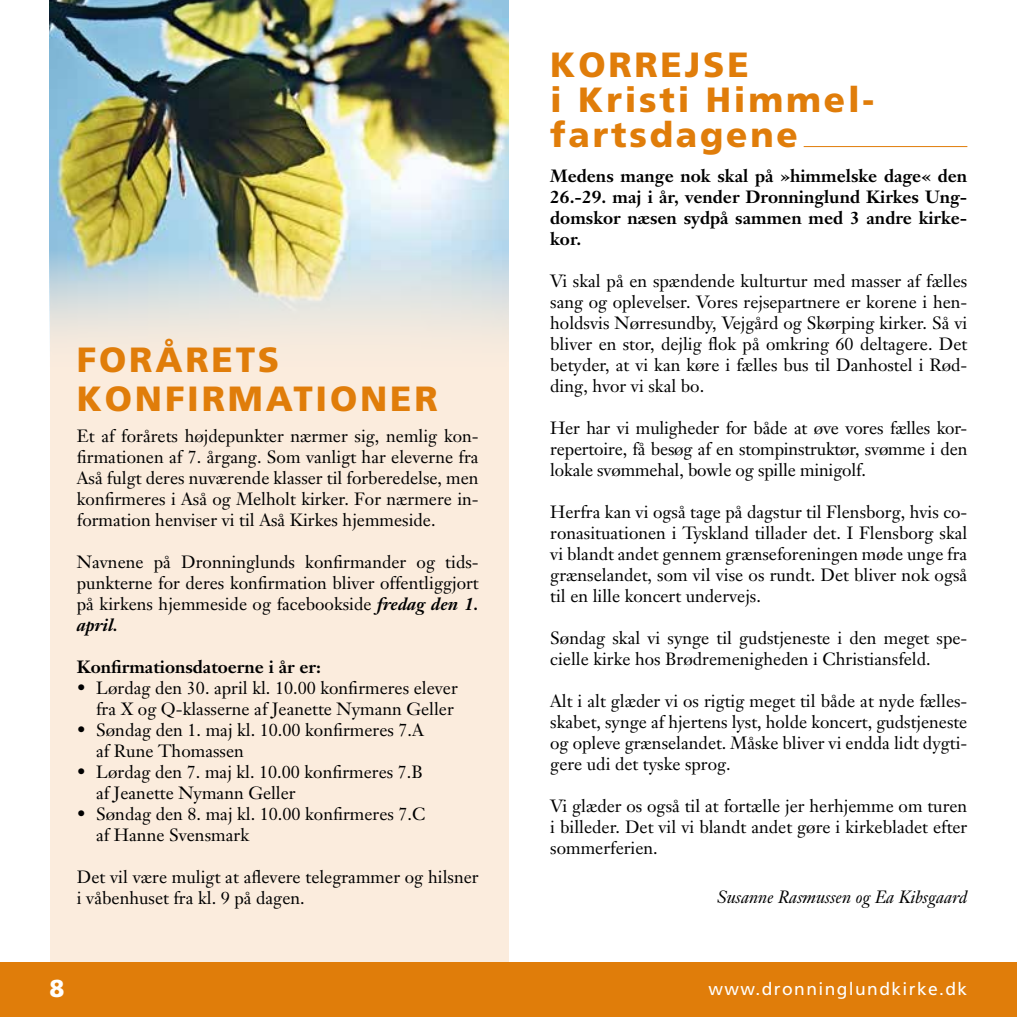
<style>
.page{position:relative;width:1017px;height:1017px;background:#fff}
.page>*{position:absolute;margin:0;border:0;box-sizing:border-box;transform-origin:0 0}
.t1{font:900 35px/35px "Frutiger";letter-spacing:.08em;color:#e07d0a}
.t2{font:900 24.5px "Frutiger";color:#fff}
.t3{font:17.5px/21px "Janson Text";color:#000;text-align:justify}
.t4{font:700 17.5px/21px "Janson Text";color:#000;text-align:justify}
.t5{font:italic 17.5px "Janson Text";color:#000}
.t6{font:17.5px "Frutiger";letter-spacing:.08em;color:#fff}
.s1{font-weight:700;font-style:italic}
</style>
<div class="page">
<div style="left:50px;top:0;width:458px;height:962px;background:#fbecdd"></div>
<div style="left:0;top:962px;width:1017px;height:55px;background:#e07d0a"></div>
<img style="left:50px;top:0;width:458px;height:338px">
<hr style="left:804px;top:146px;width:163px;height:1px;background:#e07d0a">
<h1 class="t1" style="left:77px;top:340px;width:362px;line-height:38.5px">FORÅRETS<br>KONFIRMATIONER</h1>
<p class="t3" style="left:77px;top:426px;width:403px">Et af forårets højdepunkter nærmer sig, nemlig kon&shy;firmationen af 7. årgang. Som vanligt har eleverne fra Aså fulgt deres nuværende klasser til forberedelse, men konfirmeres i Aså og Melholt kirker. For nærmere in&shy;formation henviser vi til Aså Kirkes hjemmeside.</p>
<p class="t3" style="left:77px;top:552px;width:403px">Navnene på Dronninglunds konfirmander og tids&shy;punkterne for deres konfirmation bliver offentliggjort på kirkens hjemmeside og facebookside <span class="s1">fredag den 1. april.</span></p>
<p class="t4" style="left:77px;top:657px;width:246px">Konfirmationsdatoerne i år er:</p>
<p class="t3" style="left:77px;top:678px;width:382px;text-align:right">• Lørdag den 30. april kl. 10.00 konfirmeres elever fra X og Q-klasserne af Jeanette Nymann Geller</p>
<p class="t3" style="left:96px;top:720px;width:329px;text-indent:-19px">• Søndag den 1. maj kl. 10.00 konfirmeres 7.A af Rune Thomassen</p>
<p class="t3" style="left:96px;top:762px;width:328px;text-indent:-19px">• Lørdag den 7. maj kl. 10.00 konfirmeres 7.B af Jeanette Nymann Geller</p>
<p class="t3" style="left:96px;top:804px;width:331px;text-indent:-19px">• Søndag den 8. maj kl. 10.00 konfirmeres 7.C af Hanne Svensmark</p>
<p class="t3" style="left:77px;top:867px;width:403px">Det vil være muligt at aflevere telegrammer og hilsner i våbenhuset fra kl. 9 på dagen.</p>
<h1 class="t1" style="left:550px;top:47px;width:326px">KORREJSE<br>i Kristi Himmel&shy;fartsdagene</h1>
<p class="t4" style="left:550px;top:165px;width:419px">Medens mange nok skal på »himmelske dage« den 26.-29. maj i år, vender Dronninglund Kirkes Ung&shy;domskor næsen sydpå sammen med 3 andre kirke&shy;kor.</p>
<p class="t3" style="left:550px;top:270px;width:419px">Vi skal på en spændende kulturtur med masser af fælles sang og oplevelser. Vores rejsepartnere er korene i hen&shy;holdsvis Nørresundby, Vejgård og Skørping kirker. Så vi bliver en stor, dejlig flok på omkring 60 deltagere. Det betyder, at vi kan køre i fælles bus til Danhostel i Rød&shy;ding, hvor vi skal bo.</p>
<p class="t3" style="left:550px;top:417px;width:419px">Her har vi muligheder for både at øve vores fælles kor&shy;repertoire, få besøg af en stompinstruktør, svømme i den lokale svømmehal, bowle og spille minigolf.</p>
<p class="t3" style="left:550px;top:501px;width:419px">Herfra kan vi også tage på dagstur til Flensborg, hvis co&shy;ronasituationen i Tyskland tillader det. I Flensborg skal vi blandt andet gennem grænseforeningen møde unge fra grænselandet, som vil vise os rundt. Det bliver nok også til en lille koncert undervejs.</p>
<p class="t3" style="left:550px;top:627px;width:419px">Søndag skal vi synge til gudstjeneste i den meget spe&shy;cielle kirke hos Brødremenigheden i Christiansfeld.</p>
<p class="t3" style="left:550px;top:690px;width:419px">Alt i alt glæder vi os rigtig meget til både at nyde fælles&shy;skabet, synge af hjertens lyst, holde koncert, gudstjeneste og opleve grænselandet. Måske bliver vi endda lidt dygti&shy;gere udi det tyske sprog.</p>
<p class="t3" style="left:550px;top:795px;width:419px">Vi glæder os også til at fortælle jer herhjemme om turen i billeder. Det vil vi blandt andet gøre i kirkebladet efter sommerferien.</p>
<p class="t5" style="left:717px;top:886px;width:252px">Susanne Rasmussen og Ea Kibsgaard</p>
<h2 class="t2" style="left:50px;top:974px;width:16px">8</h2>
<p class="t6" style="left:709px;top:978px;width:260px">www.dronninglundkirke.dk</p>
</div>
